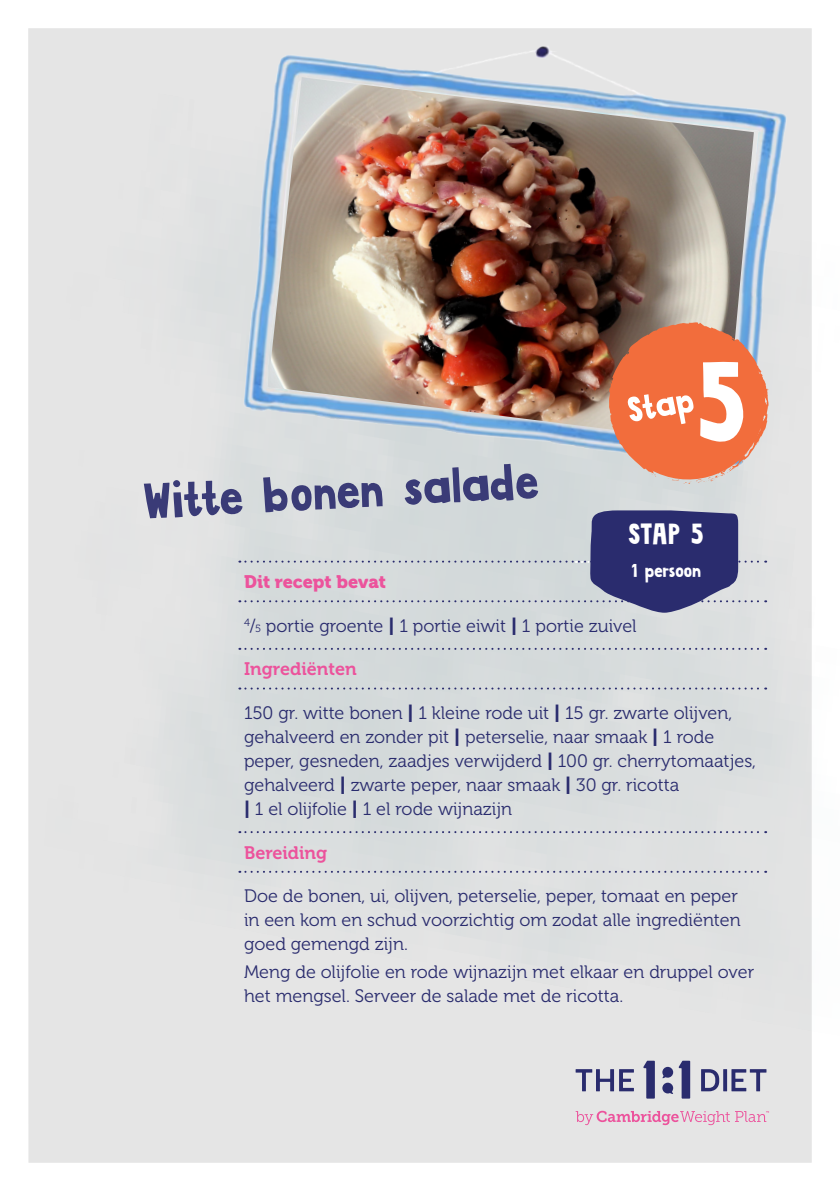
<style>
.page{position:relative;width:840px;height:1191px;background:#fff}
.page>*{position:absolute;margin:0;border:0;box-sizing:border-box;transform-origin:0 0}
.t1{font:700 110.2px "Aniara";color:#fff}
.Stappen{font:700 48px "Aniara";color:#3a3b77}
.sub_titel_recept{font:700 28px "Aniara";color:#fff}
.Bodytekst{font:18px/24px "Museo 300";color:#2a2c6e}
.Body_PURPLE{font:18px "Museo 700";color:#ec539c}
.Body_PURPLE-2{font:18px "Museo 900";color:#ec539c}
.sub_titel_recept-2{font:700 18px "Aniara";color:#fff}
.s1{font-size:10.4px}
.s2{font-family:"Museo 900"}
</style>
<div class="page">
<img style="left:28px;top:28px;width:784px;height:1135px">
<svg style="left:239px;top:648px;width:526px;height:2px"></svg>
<svg style="left:239px;top:687px;width:526px;height:2px"></svg>
<svg style="left:239px;top:831px;width:526px;height:2px"></svg>
<svg style="left:239px;top:870px;width:526px;height:2px"></svg>
<img style="left:224px;top:28px;width:574px;height:454px">
<img style="left:268px;top:77px;width:485px;height:367px">
<svg style="left:600px;top:315px;width:175px;height:175px;background:#da886a"></svg>
<svg style="left:239px;top:510px;width:526px;height:102px;background:#aaaec0"></svg>
<svg style="left:700px;top:1069px;width:18px;height:22px"></svg>
<svg style="left:722px;top:1069px;width:4px;height:22px"></svg>
<svg style="left:731px;top:1069px;width:35px;height:22px"></svg>
<svg style="left:678px;top:1060px;width:11px;height:38px"></svg>
<svg style="left:642px;top:1060px;width:12px;height:38px"></svg>
<svg style="left:662px;top:1066px;width:10px;height:28px"></svg>
<svg style="left:575px;top:1069px;width:58px;height:22px"></svg>
<svg style="left:575px;top:1110px;width:193px;height:15px;background:#e6c1d3"></svg>
<p class="Stappen" style="left:142px;top:471px;width:396px;rotate:-3deg">Witte bonen salade</p>
<p class="t1" style="left:696px;top:331px;width:53px">5</p>
<p class="sub_titel_recept" style="left:628px;top:516px;width:77px">STAP 5</p>
<p class="sub_titel_recept-2" style="left:631px;top:559px;width:71px">1 persoon</p>
<p class="Body_PURPLE-2" style="left:244px;top:571px;width:143px">Dit recept bevat</p>
<p class="Bodytekst" style="left:244px;top:614px;width:394px"><sup>4</sup>/<span class="s1">5</span> portie groente <span class="s2">|</span> 1 portie eiwit <span class="s2">|</span> 1 portie zuivel</p>
<p class="Body_PURPLE" style="left:244px;top:659px;width:114px">Ingrediënten</p>
<p class="Bodytekst" style="left:244px;top:701px;width:513px">150 gr. witte bonen <span class="s2">|</span> 1 kleine rode uit <span class="s2">|</span> 15 gr. zwarte olijven, gehalveerd en zonder pit <span class="s2">|</span> peterselie, naar smaak <span class="s2">|</span> 1 rode peper, gesneden, zaadjes verwijderd <span class="s2">|</span> 100 gr. cherrytomaatjes, gehalveerd <span class="s2">|</span> zwarte peper, naar smaak <span class="s2">|</span> 30 gr. ricotta<br><span class="s2">|</span> 1 el olijfolie <span class="s2">|</span> 1 el rode wijnazijn</p>
<p class="Body_PURPLE" style="left:244px;top:842px;width:84px">Bereiding</p>
<p class="Bodytekst" style="left:244px;top:884px;width:498px">Doe de bonen, ui, olijven, peterselie, peper, tomaat en peper in een kom en schud voorzichtig om zodat alle ingrediënten goed gemengd zijn.</p>
<p class="Bodytekst" style="left:244px;top:960px;width:511px">Meng de olijfolie en rode wijnazijn met elkaar en druppel over het mengsel. Serveer de salade met de ricotta.</p>
</div>
